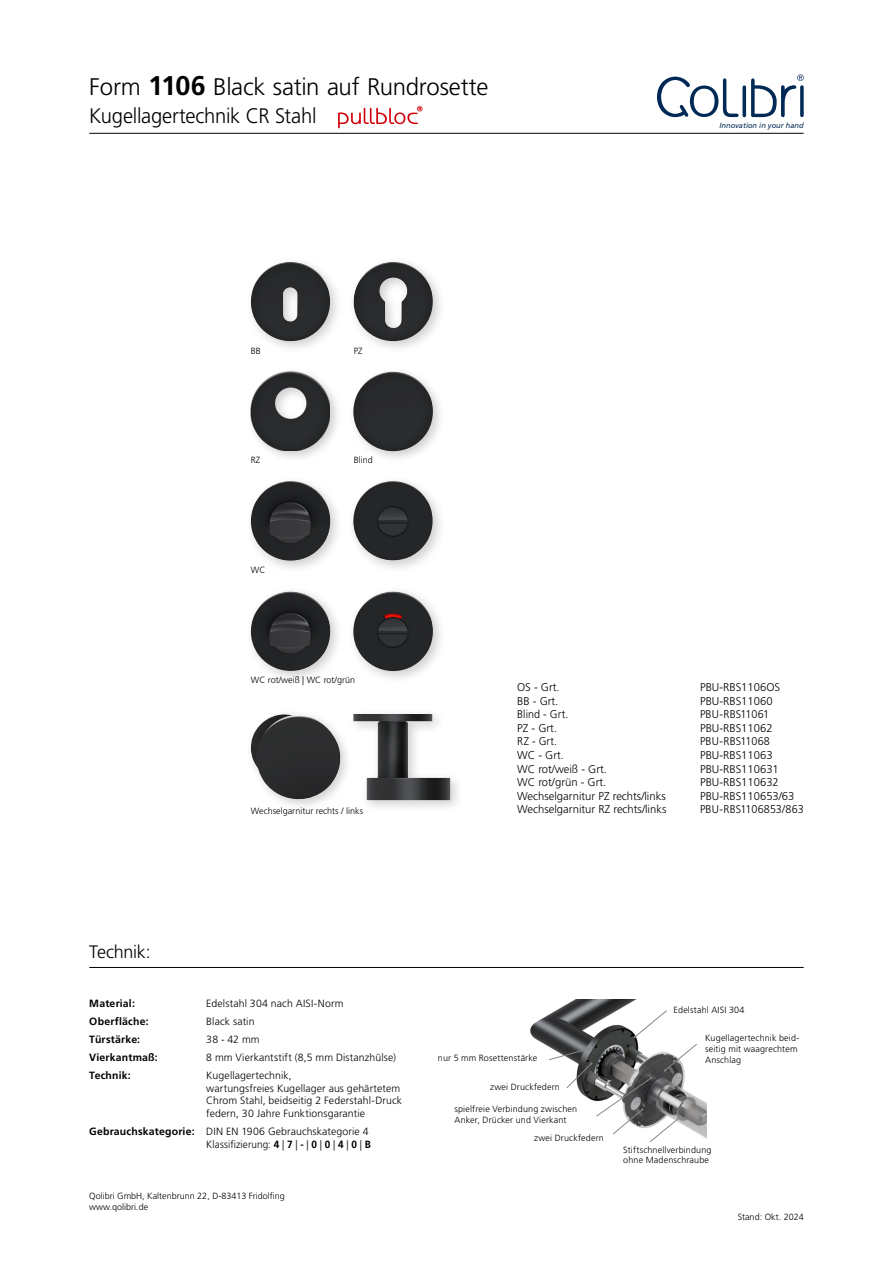
<style>
.page{position:relative;width:893px;height:1263px;background:#fff}
.page>*{position:absolute;margin:0;border:0;box-sizing:border-box;transform-origin:0 0}
.t1{font:300 24px "Frutiger";letter-spacing:-.01em;color:#000}
.t2{font:300 21px "Frutiger";letter-spacing:-.015em;color:#000;scale:.96 1}
.t3{font:300 18px "Frutiger";letter-spacing:-.015em;color:#000}
.t4{font:300 11.25px "Frutiger";color:#000}
.t5{font:300 11.25px "Frutiger";color:#000;scale:.96 1}
.t6{font:300 10.5px/12.6px "Frutiger";letter-spacing:.01em;color:#000}
.t7{font:700 10.5px "Frutiger";letter-spacing:.015em;color:#000}
.t8{font:300 9px/10.8px "Frutiger";letter-spacing:.015em;color:#000}
.t9{font:italic 7.5px "Frutiger";color:#002956}
.s1{font-weight:700;font-size:27px}
.s2{font-weight:700}
</style>
<div class="page">
<img style="left:531px;top:999px;width:175px;height:139px">
<hr style="left:89px;top:133px;width:715px;height:1px;background:#000">
<hr style="left:89px;top:967px;width:715px;height:1px;background:#000">
<svg style="left:549px;top:1010px;width:148px;height:132px"></svg>
<svg style="left:657px;top:74px;width:147px;height:43px"></svg>
<svg style="left:338px;top:106px;width:84px;height:22px"></svg>
<div style="left:245px;top:256px;width:99px;height:99px;background:#000;opacity:.2"></div>
<img style="left:251px;top:262px;width:79px;height:79px">
<div style="left:347px;top:256px;width:100px;height:99px;background:#000;opacity:.2"></div>
<img style="left:354px;top:262px;width:79px;height:79px">
<div style="left:347px;top:585px;width:99px;height:99px;background:#000;opacity:.2"></div>
<img style="left:353px;top:591px;width:80px;height:80px">
<div style="left:347px;top:475px;width:99px;height:99px;background:#000;opacity:.2"></div>
<img style="left:353px;top:481px;width:80px;height:79px">
<div style="left:347px;top:708px;width:117px;height:106px;background:#000;opacity:.2"></div>
<img style="left:353px;top:714px;width:97px;height:86px">
<div style="left:245px;top:708px;width:108px;height:104px;background:#000;opacity:.2"></div>
<img style="left:251px;top:714px;width:89px;height:86px">
<div style="left:245px;top:475px;width:99px;height:99px;background:#000;opacity:.2"></div>
<img style="left:251px;top:481px;width:79px;height:80px">
<div style="left:245px;top:585px;width:99px;height:100px;background:#000;opacity:.2"></div>
<img style="left:251px;top:591px;width:79px;height:80px">
<div style="left:246px;top:366px;width:97px;height:98px;background:#000;opacity:.2"></div>
<img style="left:251px;top:372px;width:79px;height:79px">
<div style="left:348px;top:366px;width:98px;height:98px;background:#000;opacity:.2"></div>
<img style="left:353px;top:372px;width:80px;height:79px">
<h1 class="t1" style="left:89px;top:73px;width:401px">Form <span class="s1">1106</span> Black satin auf Rundrosette</h1>
<h2 class="t2" style="left:89px;top:104px;width:238px">Kugellagertechnik CR Stahl</h2>
<p class="t9" style="left:719px;top:121px;width:86px">Innovation in your hand</p>
<h3 class="t3" style="left:89px;top:941px;width:63px">Technik:</h3>
<p class="t8" style="left:251px;top:345px;width:12px">BB</p>
<p class="t8" style="left:251px;top:455px;width:11px">RZ</p>
<p class="t8" style="left:251px;top:564px;width:16px">WC</p>
<p class="t8" style="left:354px;top:345px;width:10px">PZ</p>
<p class="t8" style="left:354px;top:455px;width:21px">Blind</p>
<p class="t8" style="left:251px;top:675px;width:106px">WC rot/weiß | WC rot/grün</p>
<p class="t8" style="left:251px;top:806px;width:114px">Wechselgarnitur rechts / links</p>
<p class="t4" style="left:517px;top:681px;width:44px">OS - Grt.</p>
<p class="t4" style="left:700px;top:681px;width:82px">PBU-RBS1106OS</p>
<p class="t4" style="left:517px;top:694px;width:43px">BB - Grt.</p>
<p class="t4" style="left:700px;top:694px;width:74px">PBU-RBS11060</p>
<p class="t5" style="left:517px;top:708px;width:55px">Blind - Grt.</p>
<p class="t5" style="left:700px;top:708px;width:74px">PBU-RBS11061</p>
<p class="t4" style="left:517px;top:721px;width:41px">PZ - Grt.</p>
<p class="t4" style="left:700px;top:721px;width:74px">PBU-RBS11062</p>
<p class="t5" style="left:517px;top:735px;width:43px">RZ - Grt.</p>
<p class="t5" style="left:700px;top:735px;width:74px">PBU-RBS11068</p>
<p class="t4" style="left:517px;top:749px;width:48px">WC - Grt.</p>
<p class="t4" style="left:700px;top:749px;width:74px">PBU-RBS11063</p>
<p class="t4" style="left:517px;top:762px;width:91px">WC rot/weiß - Grt.</p>
<p class="t4" style="left:700px;top:762px;width:80px">PBU-RBS110631</p>
<p class="t4" style="left:517px;top:776px;width:91px">WC rot/grün - Grt.</p>
<p class="t4" style="left:700px;top:776px;width:80px">PBU-RBS110632</p>
<p class="t4" style="left:517px;top:789px;width:150px">Wechselgarnitur PZ rechts/links</p>
<p class="t4" style="left:700px;top:789px;width:96px">PBU-RBS110653/63</p>
<p class="t4" style="left:517px;top:803px;width:151px">Wechselgarnitur RZ rechts/links</p>
<p class="t5" style="left:700px;top:803px;width:110px">PBU-RBS1106853/863</p>
<p class="t7" style="left:89px;top:997px;width:47px">Material:</p>
<p class="t6" style="left:206px;top:997px;width:139px">Edelstahl 304 nach AISI-Norm</p>
<p class="t7" style="left:89px;top:1015px;width:61px">Oberfläche:</p>
<p class="t6" style="left:206px;top:1015px;width:50px">Black satin</p>
<p class="t7" style="left:89px;top:1033px;width:52px">Türstärke:</p>
<p class="t6" style="left:206px;top:1033px;width:55px">38 - 42 mm</p>
<p class="t7" style="left:89px;top:1051px;width:70px">Vierkantmaß:</p>
<p class="t6" style="left:206px;top:1051px;width:191px">8 mm Vierkantstift (8,5 mm Distanzhülse)</p>
<p class="t7" style="left:89px;top:1069px;width:43px">Technik:</p>
<p class="t6" style="left:206px;top:1069px;width:197px">Kugellagertechnik,<br>wartungsfreies Kugellager aus gehärtetem Chrom Stahl, beidseitig 2 Federstahl-Druck federn, 30 Jahre Funktionsgarantie</p>
<p class="t6" style="left:89px;top:1125px;width:283px;text-align:right"><span class="s2">Gebrauchskategorie:</span> DIN EN 1906 Gebrauchskategorie 4<br>Klassifizierung: <span class="s2">4</span> | <span class="s2">7</span> | <span class="s2">-</span> | <span class="s2">0</span> | <span class="s2">0</span> | <span class="s2">4</span> | <span class="s2">0</span> | <span class="s2">B</span></p>
<p class="t8" style="left:89px;top:1190px;width:197px">Qolibri GmbH, Kaltenbrunn 22, D-83413 Fridolfing www.qolibri.de</p>
<p class="t8" style="left:438px;top:1053px;width:101px">nur 5 mm Rosettenstärke</p>
<p class="t8" style="left:490px;top:1081px;width:71px">zwei Druckfedern</p>
<p class="t8" style="left:454px;top:1104px;width:124px">spielfreie Verbindung zwischen<br>Anker, Drücker und Vierkant</p>
<p class="t8" style="left:534px;top:1132px;width:71px">zwei Druckfedern</p>
<p class="t8" style="left:674px;top:1004px;width:73px">Edelstahl AISI 304</p>
<p class="t8" style="left:705px;top:1032px;width:96px">Kugellagertechnik beid&shy;seitig mit waagrechtem<br>Anschlag</p>
<p class="t8" style="left:623px;top:1144px;width:90px">Stiftschnellverbindung ohne Madenschraube</p>
<p class="t8" style="left:738px;top:1212px;width:68px">Stand: Okt. 2024</p>
</div>
